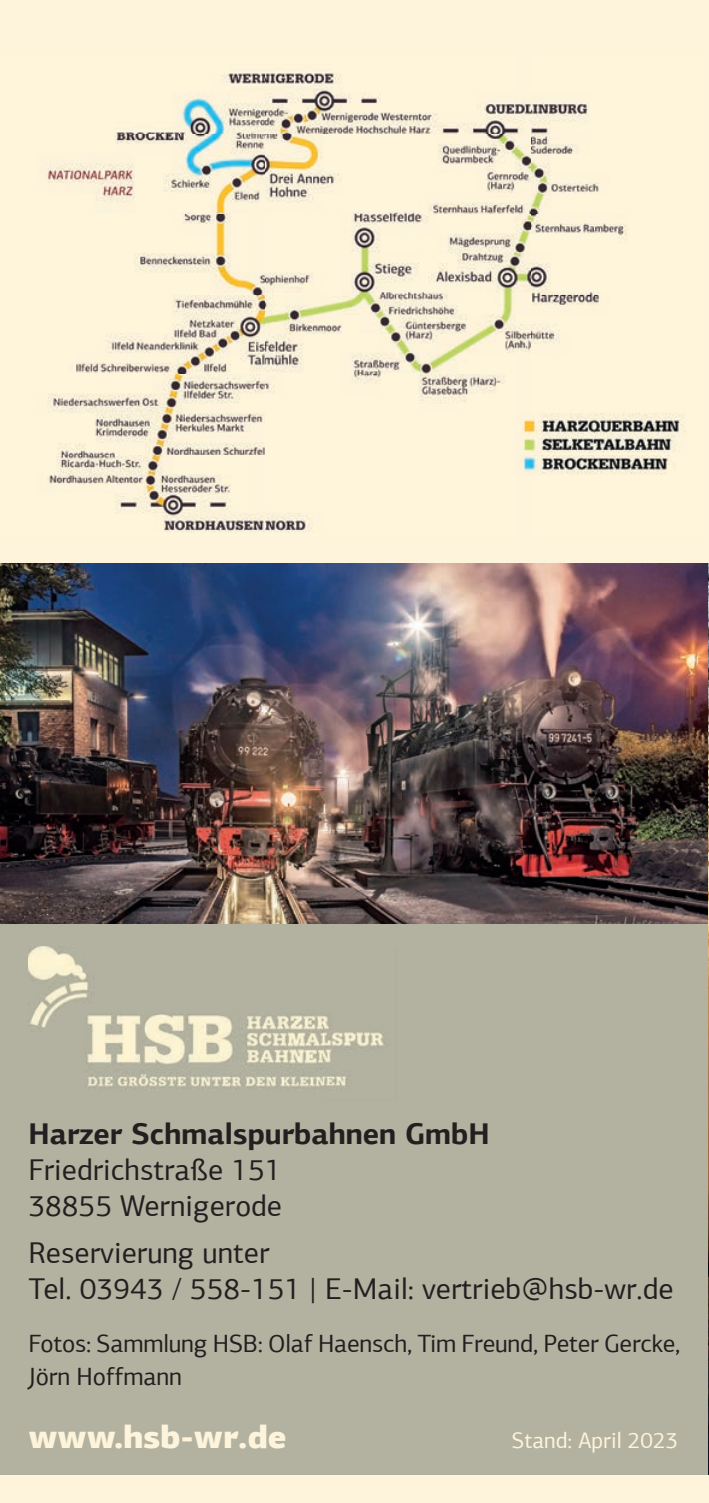
<style>
.page{position:relative;width:709px;height:1503px;background:#fff}
.page>*{position:absolute;margin:0;border:0;box-sizing:border-box;transform-origin:0 0}
.t1{font:900 32.5px "PF Agora Sans Pro";color:#fef4db}
.t2{font:30px/36px "PF Agora Sans Pro";color:#231f20}
.t3{font:700 30px "PF Agora Sans Pro";color:#231f20}
.t4{font:25px/33px "PF Agora Sans Pro";letter-spacing:-.01em;color:#231f20}
.t5{font:22.5px "PF Agora Sans Pro";color:#fef4db}
</style>
<div class="page">
<div style="left:0;top:0;width:709px;height:1502px;background:#fef4db"></div>
<hr style="left:708px;top:28px;width:1px;height:160px;background:#8c1c3a">
<div style="left:0;top:923px;width:709px;height:551px;background:#b3b2a0"></div>
<img style="left:28px;top:946px;width:356px;height:144px">
<img style="left:0;top:563px;width:708px;height:360px">
<img style="left:708px;top:563px;width:1px;height:911px">
<img style="left:47px;top:55px;width:662px;height:477px">
<p class="t3" style="left:28px;top:1114px;width:463px">Harzer Schmalspurbahnen GmbH</p>
<p class="t2" style="left:28px;top:1151px;width:255px">Friedrichstraße 151<br>38855 Wernigerode</p>
<p class="t2" style="left:28px;top:1235px;width:646px">Reservierung unter<br>Tel. 03943 / 558-151 | E-Mail: vertrieb@hsb-wr.de</p>
<p class="t4" style="left:28px;top:1326px;width:653px">Fotos: Sammlung HSB: Olaf Haensch, Tim Freund, Peter Gercke,<br>Jörn Hoffmann</p>
<p class="t1" style="left:28px;top:1414px;width:259px">www.hsb-wr.de</p>
<p class="t5" style="left:511px;top:1426px;width:168px">Stand: April 2023</p>
</div>
